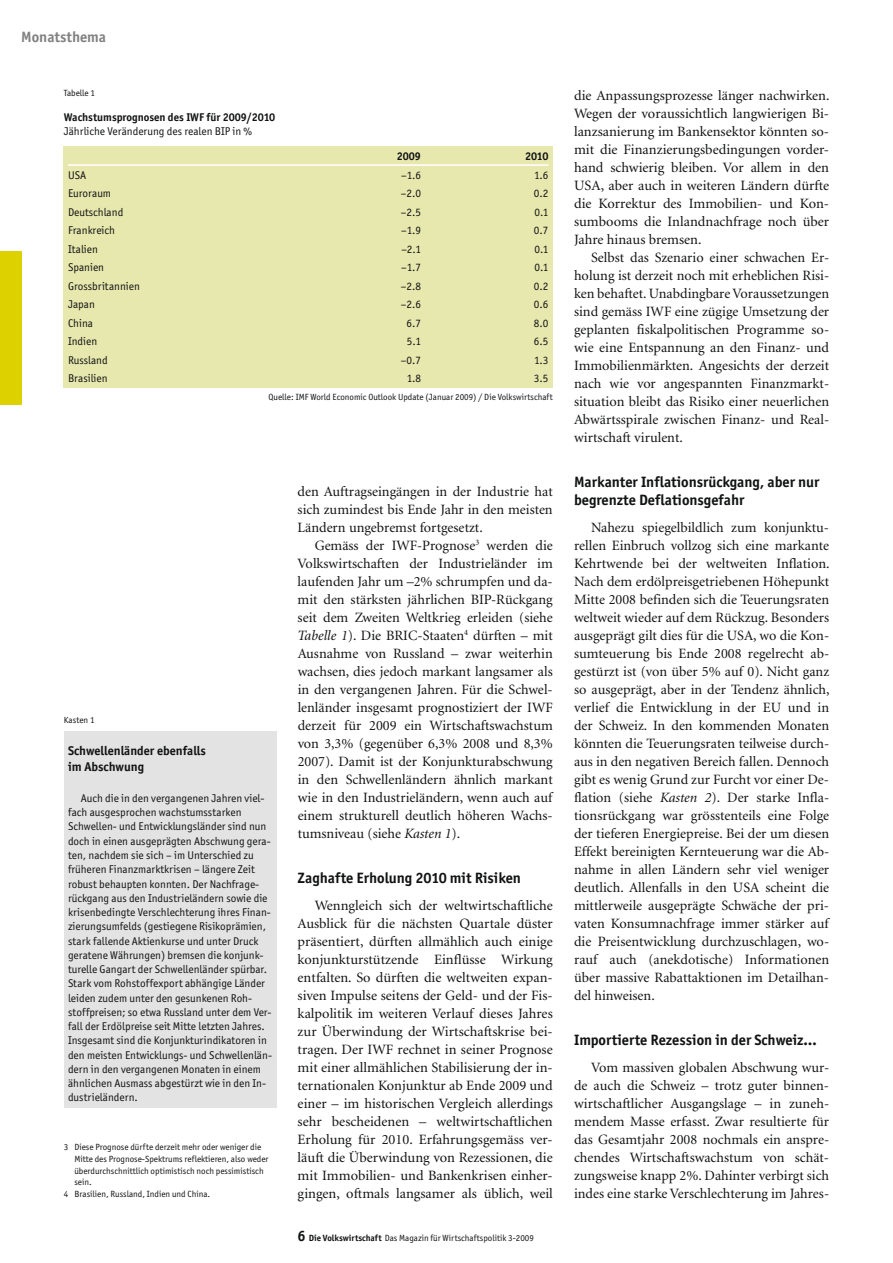
<style>
.page{position:relative;width:893px;height:1263px;background:#fff}
.page>*{position:absolute;margin:0;border:0;box-sizing:border-box;transform-origin:0 0}
.t1{font:700 15px/18px "Officina San ITC";color:#111212}
.t2{font:700 15px "Officina San ITC";color:#818181}
.t3{font:14.25px/18px "Minion";color:#111212;text-align:justify}
.t4{font:700 12.75px/16.5px "Officina San ITC";color:#111212}
.t5{font:11.25px/14.2px "Officina San ITC";color:#111212}
.t6{font:700 11.25px "Officina San ITC";color:#111212}
.t7{font:9px "Officina San ITC";color:#111212}
.s1{font-style:italic}
.s2{font-weight:700;font-size:15px}
.s3{font-weight:700}
</style>
<div class="page">
<div style="left:0;top:252px;width:21px;height:153px;background:#ddd200"></div>
<div style="left:64px;top:731px;width:212px;height:376px;background:#e3e3e3"></div>
<div style="left:64px;top:146px;width:489px;height:241px;background:#e7e8ae"></div>
<hr style="left:68px;top:164px;width:481px;height:2px;background:#fff">
<p class="t2" style="left:21px;top:27px;width:86px">Monatsthema</p>
<p class="t7" style="left:64px;top:88px;width:33px">Tabelle 1</p>
<p class="t6" style="left:64px;top:110px;width:213px">Wachstumsprognosen des IWF für 2009/2010</p>
<p class="t5" style="left:64px;top:124px;width:190px">Jährliche Veränderung des realen BIP in %</p>
<p class="t6" style="left:397px;top:149px;width:26px">2009</p>
<p class="t6" style="left:525px;top:149px;width:25px">2010</p>
<p class="t5" style="left:68px;top:168px;width:20px">USA</p>
<p class="t5" style="left:401px;top:168px;width:21px">–1.6</p>
<p class="t5" style="left:534px;top:168px;width:16px">1.6</p>
<p class="t5" style="left:68px;top:186px;width:45px">Euroraum</p>
<p class="t5" style="left:401px;top:186px;width:22px">–2.0</p>
<p class="t5" style="left:534px;top:186px;width:16px">0.2</p>
<p class="t5" style="left:68px;top:205px;width:57px">Deutschland</p>
<p class="t5" style="left:401px;top:205px;width:22px">–2.5</p>
<p class="t5" style="left:535px;top:205px;width:15px">0.1</p>
<p class="t5" style="left:68px;top:223px;width:48px">Frankreich</p>
<p class="t5" style="left:401px;top:223px;width:21px">–1.9</p>
<p class="t5" style="left:534px;top:223px;width:16px">0.7</p>
<p class="t5" style="left:68px;top:242px;width:31px">Italien</p>
<p class="t5" style="left:401px;top:242px;width:21px">–2.1</p>
<p class="t5" style="left:535px;top:242px;width:15px">0.1</p>
<p class="t5" style="left:68px;top:260px;width:38px">Spanien</p>
<p class="t5" style="left:401px;top:260px;width:21px">–1.7</p>
<p class="t5" style="left:535px;top:260px;width:15px">0.1</p>
<p class="t5" style="left:68px;top:279px;width:73px">Grossbritannien</p>
<p class="t5" style="left:401px;top:279px;width:22px">–2.8</p>
<p class="t5" style="left:534px;top:279px;width:16px">0.2</p>
<p class="t5" style="left:68px;top:297px;width:28px">Japan</p>
<p class="t5" style="left:401px;top:297px;width:22px">–2.6</p>
<p class="t5" style="left:534px;top:297px;width:16px">0.6</p>
<p class="t5" style="left:68px;top:316px;width:27px">China</p>
<p class="t5" style="left:406px;top:316px;width:16px">6.7</p>
<p class="t5" style="left:534px;top:316px;width:16px">8.0</p>
<p class="t5" style="left:68px;top:334px;width:31px">Indien</p>
<p class="t5" style="left:407px;top:334px;width:15px">5.1</p>
<p class="t5" style="left:534px;top:334px;width:16px">6.5</p>
<p class="t5" style="left:68px;top:353px;width:41px">Russland</p>
<p class="t5" style="left:401px;top:353px;width:22px">–0.7</p>
<p class="t5" style="left:534px;top:353px;width:16px">1.3</p>
<p class="t5" style="left:68px;top:371px;width:41px">Brasilien</p>
<p class="t5" style="left:407px;top:371px;width:16px">1.8</p>
<p class="t5" style="left:534px;top:371px;width:16px">3.5</p>
<p class="t7" style="left:269px;top:392px;width:286px">Quelle: IMF World Economic Outlook Update (Januar 2009) / Die Volkswirtschaft</p>
<p class="t7" style="left:64px;top:715px;width:32px">Kasten 1</p>
<p class="t4" style="left:68px;top:742px;width:139px">Schwellenländer ebenfalls im Abschwung</p>
<p class="t5" style="left:68px;top:791px;width:205px;text-indent:13px">Auch die in den vergangenen Jahren viel&shy;fach ausgesprochen wachstumsstarken Schwellen- und Entwicklungsländer sind nun doch in einen ausgeprägten Abschwung gera&shy;ten, nachdem sie sich – im Unterschied zu früheren Finanzmarktkrisen – längere Zeit robust behaupten konnten. Der Nachfrage&shy;rückgang aus den Industrieländern sowie die krisenbedingte Verschlechterung ihres Finan&shy;zierungsumfelds (gestiegene Risikoprämien, stark fallende Aktienkurse und unter Druck geratene Währungen) bremsen die konjunk&shy;turelle Gangart der Schwellenländer spürbar.<br>Stark vom Rohstoffexport abhängige Länder leiden zudem unter den gesunkenen Roh&shy;stoffpreisen; so etwa Russland unter dem Ver&shy;fall der Erdölpreise seit Mitte letzten Jahres.<br>Insgesamt sind die Konjunkturindikatoren in den meisten Entwicklungs- und Schwellenlän&shy;dern in den vergangenen Monaten in einem ähnlichen Ausmass abgestürzt wie in den In&shy;dustrieländern.</p>
<p class="t7" style="left:64px;top:1141px;width:199px">3 Diese Prognose dürfte derzeit mehr oder weniger die</p>
<p class="t7" style="left:74px;top:1153px;width:196px">Mitte des Prognose-Spektrums reflektieren, also weder</p>
<p class="t7" style="left:74px;top:1165px;width:191px">überdurchschnittlich optimistisch noch pessimistisch</p>
<p class="t7" style="left:74px;top:1177px;width:19px">sein.</p>
<p class="t7" style="left:64px;top:1189px;width:148px">4 Brasilien, Russland, Indien und China.</p>
<p class="t3" style="left:298px;top:482px;width:257px">den Auftragseingängen in der Industrie hat sich zumindest bis Ende Jahr in den meisten Ländern ungebremst fortgesetzt.</p>
<p class="t3" style="left:298px;top:536px;width:257px;text-indent:17px">Gemäss der IWF-Prognose<sup>3</sup> werden die Volkswirtschaften der Industrieländer im laufenden Jahr um –2% schrumpfen und da&shy;mit den stärksten jährlichen BIP-Rückgang seit dem Zweiten Weltkrieg erleiden (siehe <span class="s1">Tabelle 1</span>). Die BRIC-Staaten<sup>4</sup> dürften – mit Ausnahme von Russland – zwar weiterhin wachsen, dies jedoch markant langsamer als in den vergangenen Jahren. Für die Schwel&shy;lenländer insgesamt prognostiziert der IWF derzeit für 2009 ein Wirtschaftswachstum von 3,3% (gegenüber 6,3% 2008 und 8,3% 2007). Damit ist der Konjunkturabschwung in den Schwellenländern ähnlich markant wie in den Industrieländern, wenn auch auf einem strukturell deutlich höheren Wachs&shy;tumsniveau (siehe <span class="s1">Kasten 1</span>).</p>
<p class="t1" style="left:298px;top:868px;width:225px">Zaghafte Erholung 2010 mit Risiken</p>
<p class="t3" style="left:298px;top:896px;width:257px;text-indent:17px">Wenngleich sich der weltwirtschaftliche Ausblick für die nächsten Quartale düster präsentiert, dürften allmählich auch einige konjunkturstützende Einflüsse Wirkung entfalten. So dürften die weltweiten expan&shy;siven Impulse seitens der Geld- und der Fis&shy;kalpolitik im weiteren Verlauf dieses Jahres zur Überwindung der Wirtschaftskrise bei&shy;tragen. Der IWF rechnet in seiner Prognose mit einer allmählichen Stabilisierung der in&shy;ternationalen Konjunktur ab Ende 2009 und einer – im historischen Vergleich allerdings sehr bescheidenen – weltwirtschaftlichen Erholung für 2010. Erfahrungsgemäss ver&shy;läuft die Überwindung von Rezessionen, die mit Immobilien- und Bankenkrisen einher&shy;gingen, oftmals langsamer als üblich, weil</p>
<p class="t7" style="left:298px;top:1232px;width:238px"><span class="s2">6</span> <span class="s3">Die Volkswirtschaft</span> Das Magazin für Wirtschaftspolitik 3-2009</p>
<p class="t3" style="left:574px;top:86px;width:257px">die Anpassungsprozesse länger nachwirken.<br>Wegen der voraussichtlich langwierigen Bi&shy;lanzsanierung im Bankensektor könnten so&shy;mit die Finanzierungsbedingungen vorder&shy;hand schwierig bleiben. Vor allem in den USA, aber auch in weiteren Ländern dürfte die Korrektur des Immobilien- und Kon&shy;sumbooms die Inlandnachfrage noch über Jahre hinaus bremsen.</p>
<p class="t3" style="left:574px;top:248px;width:257px;text-indent:17px">Selbst das Szenario einer schwachen Er&shy;holung ist derzeit noch mit erheblichen Risi&shy;ken behaftet. Unabdingbare Voraussetzungen sind gemäss IWF eine zügige Umsetzung der geplanten fiskalpolitischen Programme so&shy;wie eine Entspannung an den Finanz- und Immobilienmärkten. Angesichts der derzeit nach wie vor angespannten Finanzmarkt&shy;situation bleibt das Risiko einer neuerlichen Abwärtsspirale zwischen Finanz- und Real&shy;wirtschaft virulent.</p>
<p class="t1" style="left:574px;top:472px;width:247px">Markanter Inflationsrückgang, aber nur begrenzte Deflationsgefahr</p>
<p class="t3" style="left:574px;top:518px;width:257px;text-indent:17px">Nahezu spiegelbildlich zum konjunktu&shy;rellen Einbruch vollzog sich eine markante Kehrtwende bei der weltweiten Inflation.<br>Nach dem erdölpreisgetriebenen Höhepunkt Mitte 2008 befinden sich die Teuerungsraten weltweit wieder auf dem Rückzug. Besonders ausgeprägt gilt dies für die USA, wo die Kon&shy;sumteuerung bis Ende 2008 regelrecht ab&shy;gestürzt ist (von über 5% auf 0). Nicht ganz so ausgeprägt, aber in der Tendenz ähnlich, verlief die Entwicklung in der EU und in der Schweiz. In den kommenden Monaten könnten die Teuerungsraten teilweise durch&shy;aus in den negativen Bereich fallen. Dennoch gibt es wenig Grund zur Furcht vor einer De&shy;flation (siehe <span class="s1">Kasten 2</span>). Der starke Infla&shy;tionsrückgang war grösstenteils eine Folge der tieferen Energiepreise. Bei der um diesen Effekt bereinigten Kernteuerung war die Ab&shy;nahme in allen Ländern sehr viel weniger deutlich. Allenfalls in den USA scheint die mittlerweile ausgeprägte Schwäche der pri&shy;vaten Konsumnachfrage immer stärker auf die Preisentwicklung durchzuschlagen, wo&shy;rauf auch (anekdotische) Informationen über massive Rabattaktionen im Detailhan&shy;del hinweisen.</p>
<p class="t1" style="left:574px;top:1030px;width:244px">Importierte Rezession in der Schweiz…</p>
<p class="t3" style="left:574px;top:1058px;width:257px;text-indent:17px">Vom massiven globalen Abschwung wur&shy;de auch die Schweiz – trotz guter binnen&shy;wirtschaftlicher Ausgangslage – in zuneh&shy;mendem Masse erfasst. Zwar resultierte für das Gesamtjahr 2008 nochmals ein anspre&shy;chendes Wirtschaftswachstum von schät&shy;zungsweise knapp 2%. Dahinter verbirgt sich indes eine starke Verschlechterung im Jahres-</p>
</div>
